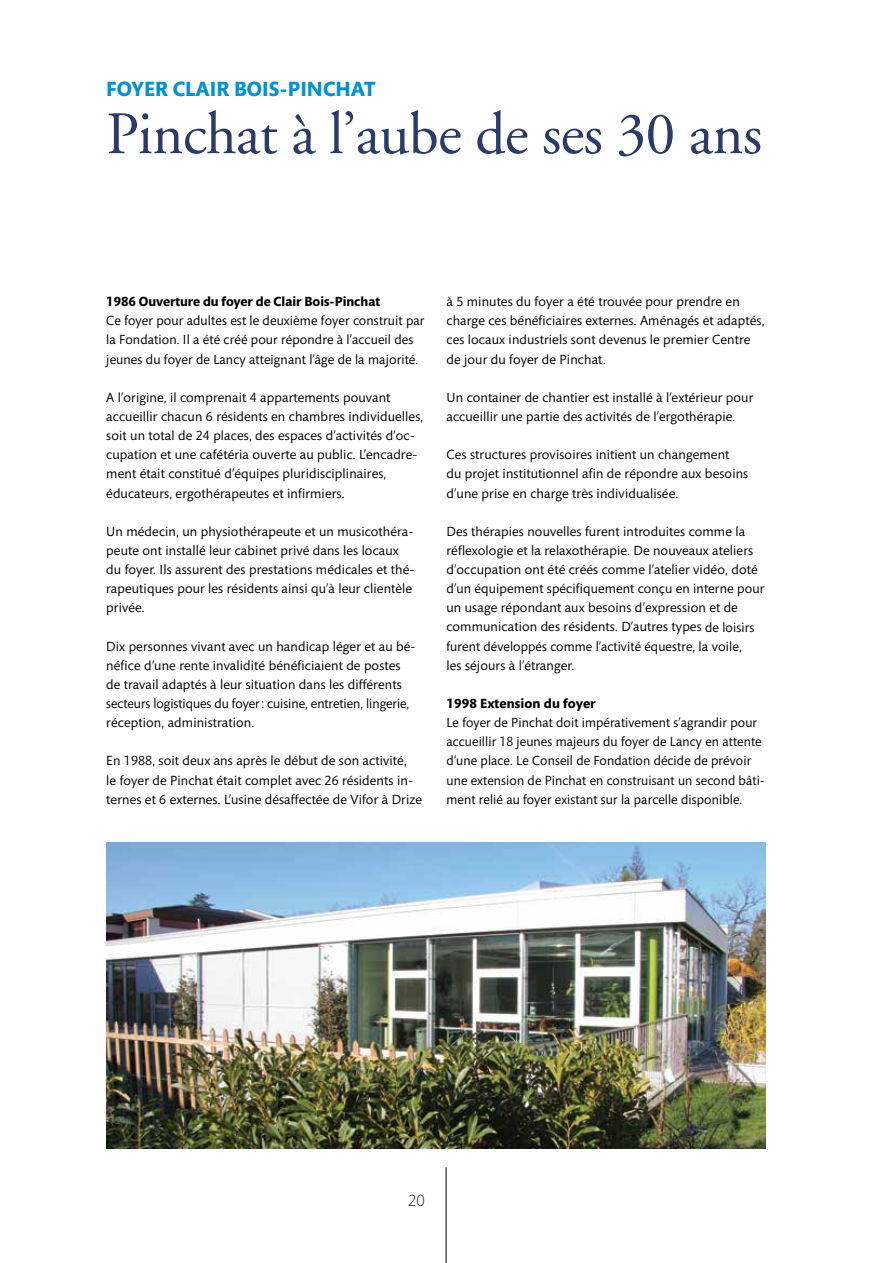
<style>
.page{position:relative;width:893px;height:1263px;background:#fff}
.page>*{position:absolute;margin:0;border:0;box-sizing:border-box;transform-origin:0 0}
.t1{font:60px "Adobe Garamond";letter-spacing:-.01em;color:#2a3a6b}
.t2{font:700 21px "Mundo Sans Std";color:#0091d3}
.t3{font:300 16.5px "Mundo Sans Std";color:#000}
.t4{font:13.5px/19.2px "Mundo Sans Std";letter-spacing:.01em;color:#000}
.t5{font:700 13.5px "Mundo Sans Std";color:#000}
</style>
<div class="page">
<hr style="left:446px;top:1167px;width:1px;height:96px;background:#000">
<img style="left:106px;top:842px;width:659px;height:306px">
<h2 class="t2" style="left:106px;top:77px;width:271px">FOYER CLAIR BOIS-PINCHAT</h2>
<h1 class="t1" style="left:106px;top:102px;width:657px">Pinchat à l’aube de ses 30 ans</h1>
<p class="t5" style="left:106px;top:294px;width:275px">1986 Ouverture du foyer de Clair Bois-Pinchat</p>
<p class="t4" style="left:106px;top:312px;width:320px">Ce foyer pour adultes est le deuxième foyer construit par la Fondation. Il a été créé pour répondre à l’accueil des jeunes du foyer de Lancy atteignant l’âge de la majorité.</p>
<p class="t4" style="left:106px;top:388px;width:319px">A l’origine, il comprenait 4 appartements pouvant accueillir chacun 6 résidents en chambres individuelles, soit un total de 24 places, des espaces d’activités d’oc&shy;cupation et une cafétéria ouverte au public. L’encadre&shy;ment était constitué d’équipes pluridisciplinaires, éducateurs, ergothérapeutes et infirmiers.</p>
<p class="t4" style="left:106px;top:522px;width:310px">Un médecin, un physiothérapeute et un musicothéra&shy;peute ont installé leur cabinet privé dans les locaux du foyer. Ils assurent des prestations médicales et thé&shy;rapeutiques pour les résidents ainsi qu’à leur clientèle privée.</p>
<p class="t4" style="left:106px;top:637px;width:311px">Dix personnes vivant avec un handicap léger et au bé&shy;néfice d’une rente invalidité bénéficiaient de postes de travail adaptés à leur situation dans les différents secteurs logistiques du foyer: cuisine, entretien, lingerie, réception, administration.</p>
<p class="t4" style="left:106px;top:752px;width:317px">En 1988, soit deux ans après le début de son activité,<br>le foyer de Pinchat était complet avec 26 résidents in&shy;ternes et 6 externes. L’usine désaffectée de Vifor à Drize</p>
<p class="t4" style="left:446px;top:292px;width:320px">à 5 minutes du foyer a été trouvée pour prendre en charge ces bénéficiaires externes. Aménagés et adaptés, ces locaux industriels sont devenus le premier Centre de jour du foyer de Pinchat.</p>
<p class="t4" style="left:446px;top:388px;width:308px">Un container de chantier est installé à l’extérieur pour accueillir une partie des activités de l’ergothérapie.</p>
<p class="t4" style="left:446px;top:445px;width:303px">Ces structures provisoires initient un changement<br>du projet institutionnel afin de répondre aux besoins d’une prise en charge très individualisée.</p>
<p class="t4" style="left:446px;top:522px;width:319px">Des thérapies nouvelles furent introduites comme la réflexologie et la relaxothérapie. De nouveaux ateliers d’occupation ont été créés comme l’atelier vidéo, doté d’un équipement spécifiquement conçu en interne pour un usage répondant aux besoins d’expression et de communication des résidents. D’autres types de loisirs furent développés comme l’activité équestre, la voile,<br>les séjours à l’étranger.</p>
<p class="t5" style="left:446px;top:696px;width:151px">1998 Extension du foyer</p>
<p class="t4" style="left:446px;top:713px;width:320px">Le foyer de Pinchat doit impérativement s’agrandir pour accueillir 18 jeunes majeurs du foyer de Lancy en attente d’une place. Le Conseil de Fondation décide de prévoir une extension de Pinchat en construisant un second bâti&shy;ment relié au foyer existant sur la parcelle disponible.</p>
<p class="t3" style="left:408px;top:1191px;width:18px">20</p>
</div>
